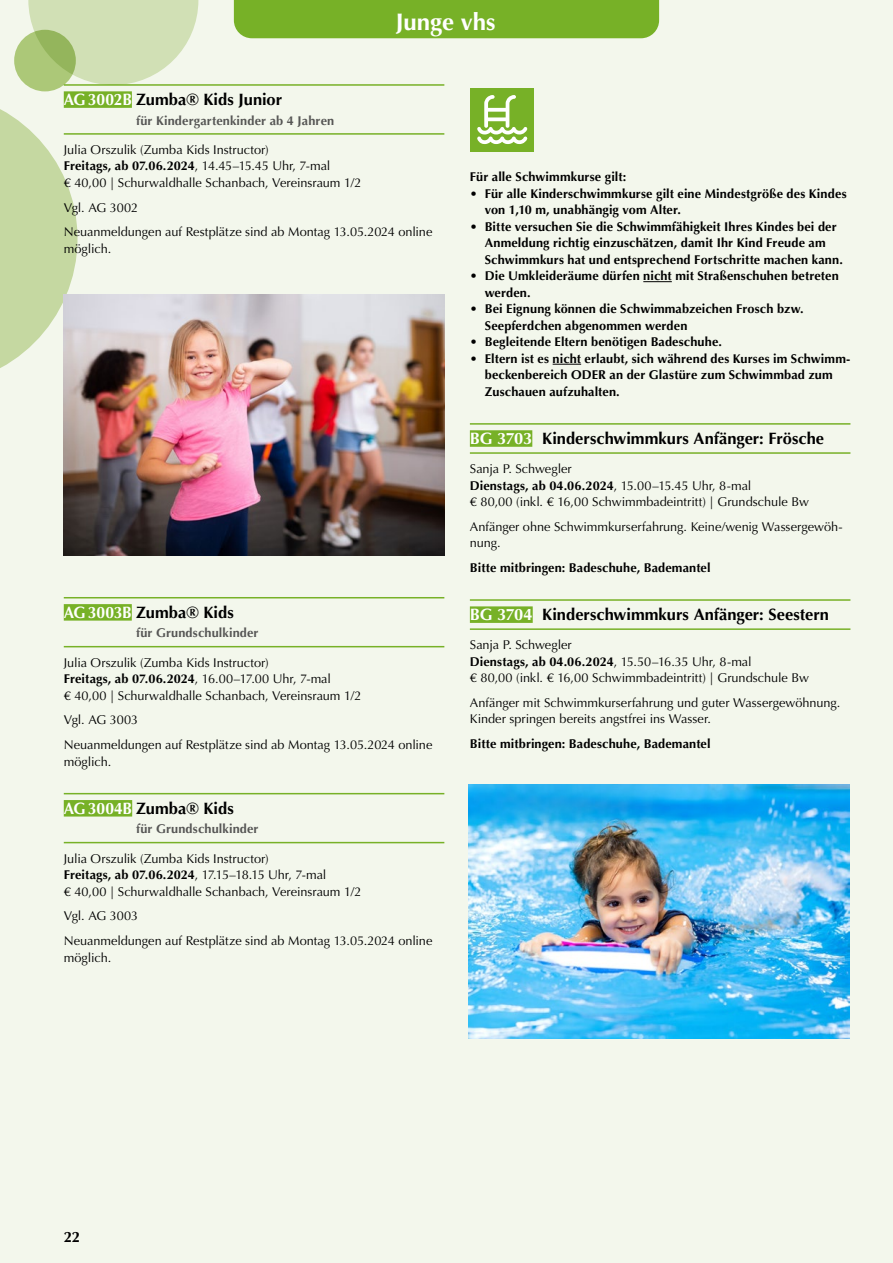
<style>
.page{position:relative;width:893px;height:1263px;background:#f3f7ec}
.page>*{position:absolute;margin:0;border:0;box-sizing:border-box;transform-origin:0 0}
.t1{font:700 24px "Optima";color:#fff}
.t2{font:700 16.5px "Optima";color:#000}
.t3{font:700 15px "Optima";color:#000}
.t4{font:12.75px/16.5px "Optima";letter-spacing:-.005em;color:#000}
.t5{font:700 12.75px/16.5px "Optima";letter-spacing:.01em;color:#000}
.t6{font:700 12.75px "Optima";letter-spacing:.01em;color:#565655}
.s1{color:#fff}
.s2{font-weight:700}
</style>
<div class="page">
<svg style="left:0;top:91px;width:77px;height:295px"></svg>
<div style="left:14px;top:30px;width:62px;height:61px;background:#acc878;border-radius:50%"></div>
<svg style="left:28px;top:0;width:170px;height:85px"></svg>
<div style="left:234px;top:0;width:425px;height:38px;background:#77b127"></div>
<hr style="left:64px;top:84px;width:380px;height:2px;background:#77b127">
<div style="left:64px;top:91px;width:68px;height:17px;background:#77b127"></div>
<hr style="left:64px;top:133px;width:380px;height:2px;background:#77b127">
<hr style="left:64px;top:597px;width:380px;height:1px;background:#77b127">
<div style="left:64px;top:604px;width:68px;height:17px;background:#77b127"></div>
<hr style="left:64px;top:646px;width:380px;height:1px;background:#77b127">
<hr style="left:64px;top:793px;width:380px;height:1px;background:#77b127">
<div style="left:64px;top:800px;width:68px;height:16px;background:#77b127"></div>
<hr style="left:64px;top:842px;width:380px;height:1px;background:#77b127">
<svg style="left:643px;top:281px;width:29px;height:1px"></svg>
<svg style="left:553px;top:364px;width:28px;height:1px"></svg>
<hr style="left:470px;top:423px;width:380px;height:2px;background:#77b127">
<hr style="left:470px;top:452px;width:380px;height:2px;background:#77b127">
<div style="left:470px;top:430px;width:62px;height:17px;background:#77b127"></div>
<hr style="left:470px;top:599px;width:380px;height:2px;background:#77b127">
<hr style="left:470px;top:628px;width:380px;height:2px;background:#77b127">
<div style="left:470px;top:606px;width:63px;height:17px;background:#77b127"></div>
<div style="left:470px;top:88px;width:64px;height:64px;background:#77b127"></div>
<svg style="left:477px;top:95px;width:50px;height:49px"></svg>
<img style="left:64px;top:295px;width:380px;height:261px">
<img style="left:469px;top:784px;width:380px;height:254px">
<h1 class="t1" style="left:396px;top:8px;width:101px">Junge vhs</h1>
<p class="t2" style="left:64px;top:90px;width:220px"><span class="s1">AG3002B</span> Zumba® Kids Junior</p>
<p class="t6" style="left:136px;top:113px;width:200px">für Kindergartenkinder ab 4 Jahren</p>
<p class="t4" style="left:64px;top:142px;width:299px">Julia Orszulik (Zumba Kids Instructor)<br><span class="s2">Freitags, ab 07.06.2024</span>, 14.45–15.45 Uhr, 7-mal<br>€ 40,00 | Schurwaldhalle Schanbach, Vereinsraum 1/2</p>
<p class="t4" style="left:64px;top:195px;width:370px;line-height:24.8px">Vgl. AG 3002<br>Neuanmeldungen auf Restplätze sind ab Montag 13.05.2024 online</p>
<p class="t4" style="left:64px;top:240px;width:49px">möglich.</p>
<p class="t2" style="left:64px;top:602px;width:172px"><span class="s1">AG3003B</span> Zumba® Kids</p>
<p class="t6" style="left:136px;top:626px;width:124px">für Grundschulkinder</p>
<p class="t4" style="left:64px;top:654px;width:299px">Julia Orszulik (Zumba Kids Instructor)<br><span class="s2">Freitags, ab 07.06.2024</span>, 16.00–17.00 Uhr, 7-mal<br>€ 40,00 | Schurwaldhalle Schanbach, Vereinsraum 1/2</p>
<p class="t4" style="left:64px;top:708px;width:370px;line-height:24.8px">Vgl. AG 3003<br>Neuanmeldungen auf Restplätze sind ab Montag 13.05.2024 online</p>
<p class="t4" style="left:64px;top:753px;width:49px">möglich.</p>
<p class="t2" style="left:64px;top:798px;width:172px"><span class="s1">AG3004B</span> Zumba® Kids</p>
<p class="t6" style="left:136px;top:822px;width:124px">für Grundschulkinder</p>
<p class="t4" style="left:64px;top:850px;width:299px">Julia Orszulik (Zumba Kids Instructor)<br><span class="s2">Freitags, ab 07.06.2024</span>, 17.15–18.15 Uhr, 7-mal<br>€ 40,00 | Schurwaldhalle Schanbach, Vereinsraum 1/2</p>
<p class="t4" style="left:64px;top:904px;width:370px;line-height:24.8px">Vgl. AG 3003<br>Neuanmeldungen auf Restplätze sind ab Montag 13.05.2024 online</p>
<p class="t4" style="left:64px;top:949px;width:49px">möglich.</p>
<p class="t5" style="left:470px;top:169px;width:158px">Für alle Schwimmkurse gilt:</p>
<p class="t5" style="left:485px;top:185px;width:363px;text-indent:-15px">• Für alle Kinderschwimmkurse gilt eine Mindestgröße des Kindes von 1,10 m, unabhängig vom Alter.</p>
<p class="t5" style="left:485px;top:218px;width:360px;text-indent:-15px">• Bitte versuchen Sie die Schwimmfähigkeit Ihres Kindes bei der<br>Anmeldung richtig einzuschätzen, damit Ihr Kind Freude am<br>Schwimmkurs hat und entsprechend Fortschritte machen kann.</p>
<p class="t5" style="left:485px;top:268px;width:356px;text-indent:-15px">• Die Umkleideräume dürfen nicht mit Straßenschuhen betreten werden.</p>
<p class="t5" style="left:485px;top:301px;width:320px;text-indent:-15px">• Bei Eignung können die Schwimmabzeichen Frosch bzw.<br>Seepferdchen abgenommen werden</p>
<p class="t5" style="left:470px;top:334px;width:254px">• Begleitende Eltern benötigen Badeschuhe.</p>
<p class="t5" style="left:485px;top:350px;width:367px;text-indent:-15px">• Eltern ist es nicht erlaubt, sich während des Kurses im Schwimm&shy;beckenbereich ODER an der Glastüre zum Schwimmbad zum<br>Zuschauen aufzuhalten.</p>
<p class="t2" style="left:470px;top:429px;width:356px"><span class="s1">BG 3703</span> Kinderschwimmkurs Anfänger: Frösche</p>
<p class="t4" style="left:470px;top:461px;width:341px">Sanja P. Schwegler<br><span class="s2">Dienstags, ab 04.06.2024</span>, 15.00–15.45 Uhr, 8-mal<br>€ 80,00 (inkl. € 16,00 Schwimmbadeintritt) | Grundschule Bw</p>
<p class="t4" style="left:470px;top:518px;width:374px">Anfänger ohne Schwimmkurserfahrung. Keine/wenig Wassergewöh&shy;nung.</p>
<p class="t5" style="left:470px;top:560px;width:242px">Bitte mitbringen: Badeschuhe, Bademantel</p>
<p class="t2" style="left:470px;top:605px;width:361px"><span class="s1">BG 3704</span> Kinderschwimmkurs Anfänger: Seestern</p>
<p class="t4" style="left:470px;top:637px;width:341px">Sanja P. Schwegler<br><span class="s2">Dienstags, ab 04.06.2024</span>, 15.50–16.35 Uhr, 8-mal<br>€ 80,00 (inkl. € 16,00 Schwimmbadeintritt) | Grundschule Bw</p>
<p class="t4" style="left:470px;top:694px;width:372px">Anfänger mit Schwimmkurserfahrung und guter Wassergewöhnung.<br>Kinder springen bereits angstfrei ins Wasser.</p>
<p class="t5" style="left:470px;top:736px;width:242px">Bitte mitbringen: Badeschuhe, Bademantel</p>
<p class="t3" style="left:64px;top:1228px;width:18px">22</p>
</div>
